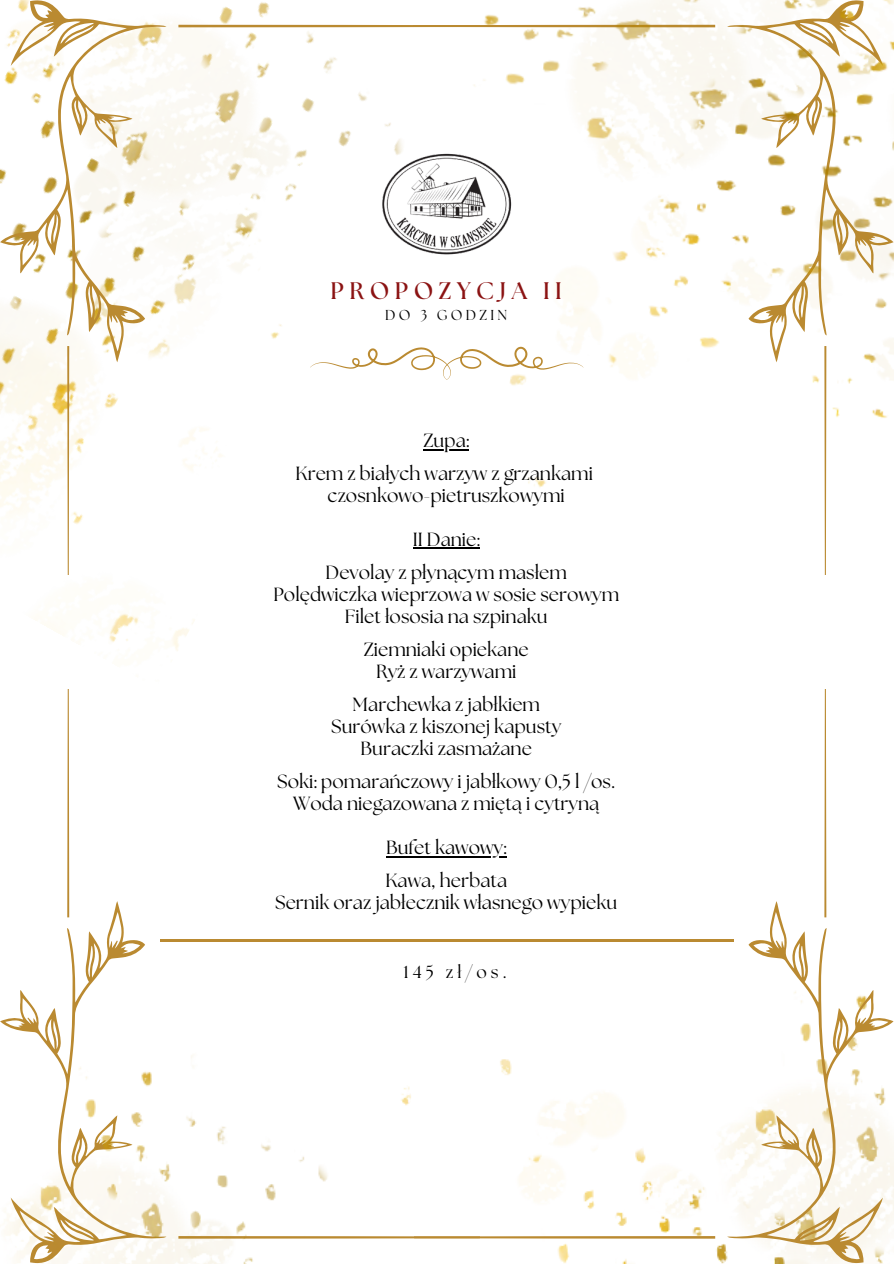
<style>
.page{position:relative;width:894px;height:1264px;background:#fff}
.page>*{position:absolute;margin:0;border:0;box-sizing:border-box;transform-origin:0 0}
.t1{font:700 23.85px "The Seasons";letter-spacing:.23em;color:#8b1313}
.t2{font:19.05px/21.9px "The Seasons";color:#000;text-align:center}
.t3{font:17.4px "The Seasons";letter-spacing:.23em;color:#000}
.t4{font:14.4px "The Seasons";letter-spacing:.23em;color:#000}
</style>
<div class="page">
<svg style="left:0;top:917px;width:166px;height:135px"></svg>
<svg style="left:67px;top:689px;width:55px;height:228px"></svg>
<img style="left:0;top:2px;width:367px;height:649px">
<img style="left:479px;top:0;width:414px;height:574px">
<svg style="left:0;top:0;width:166px;height:362px"></svg>
<svg style="left:67px;top:346px;width:111px;height:228px"></svg>
<svg style="left:178px;top:25px;width:301px;height:549px"></svg>
<img style="left:375px;top:1087px;width:508px;height:176px">
<img style="left:4px;top:1052px;width:371px;height:211px">
<svg style="left:727px;top:901px;width:166px;height:361px"></svg>
<svg style="left:727px;top:689px;width:99px;height:228px"></svg>
<svg style="left:414px;top:856px;width:301px;height:382px"></svg>
<hr style="left:423px;top:448px;width:46px;height:2px;background:#000">
<hr style="left:412px;top:547px;width:67px;height:2px;background:#000">
<hr style="left:386px;top:855px;width:120px;height:2px;background:#000">
<svg style="left:310px;top:347px;width:273px;height:32px"></svg>
<hr style="left:160px;top:939px;width:573px;height:2px;background:#ba8a31">
<img style="left:380px;top:152px;width:133px;height:104px">
<h2 class="t1" style="left:330px;top:280px;width:233px">PROPOZYCJA II</h2>
<h2 class="t4" style="left:385px;top:308px;width:123px">DO 3 GODZIN</h2>
<p class="t2" style="left:423px;top:430px;width:47px">Zupa:</p>
<p class="t2" style="left:295px;top:464px;width:299px">Krem z białych warzyw z grzankami czosnkowo-pietruszkowymi</p>
<p class="t2" style="left:412px;top:529px;width:68px">II Danie:</p>
<p class="t2" style="left:273px;top:563px;width:347px">Devolay z płynącym masłem<br>Polędwiczka wieprzowa w sosie serowym<br>Filet łososia na szpinaku</p>
<p class="t2" style="left:363px;top:640px;width:166px">Ziemniaki opiekane<br>Ryż z warzywami</p>
<h1 class="t2" style="left:331px;top:695px;width:231px">Marchewka z jabłkiem<br>Surówka z kiszonej kapusty<br>Buraczki zasmażane</h1>
<p class="t2" style="left:277px;top:772px;width:339px">Soki: pomarańczowy i jabłkowy 0,5 l /os.<br>Woda niegazowana z miętą i cytryną</p>
<p class="t2" style="left:386px;top:837px;width:122px">Bufet kawowy:</p>
<h2 class="t2" style="left:275px;top:871px;width:343px">Kawa, herbata<br>Sernik oraz jabłecznik własnego wypieku</h2>
<h2 class="t3" style="left:403px;top:964px;width:105px">145 zł/os.</h2>
</div>
